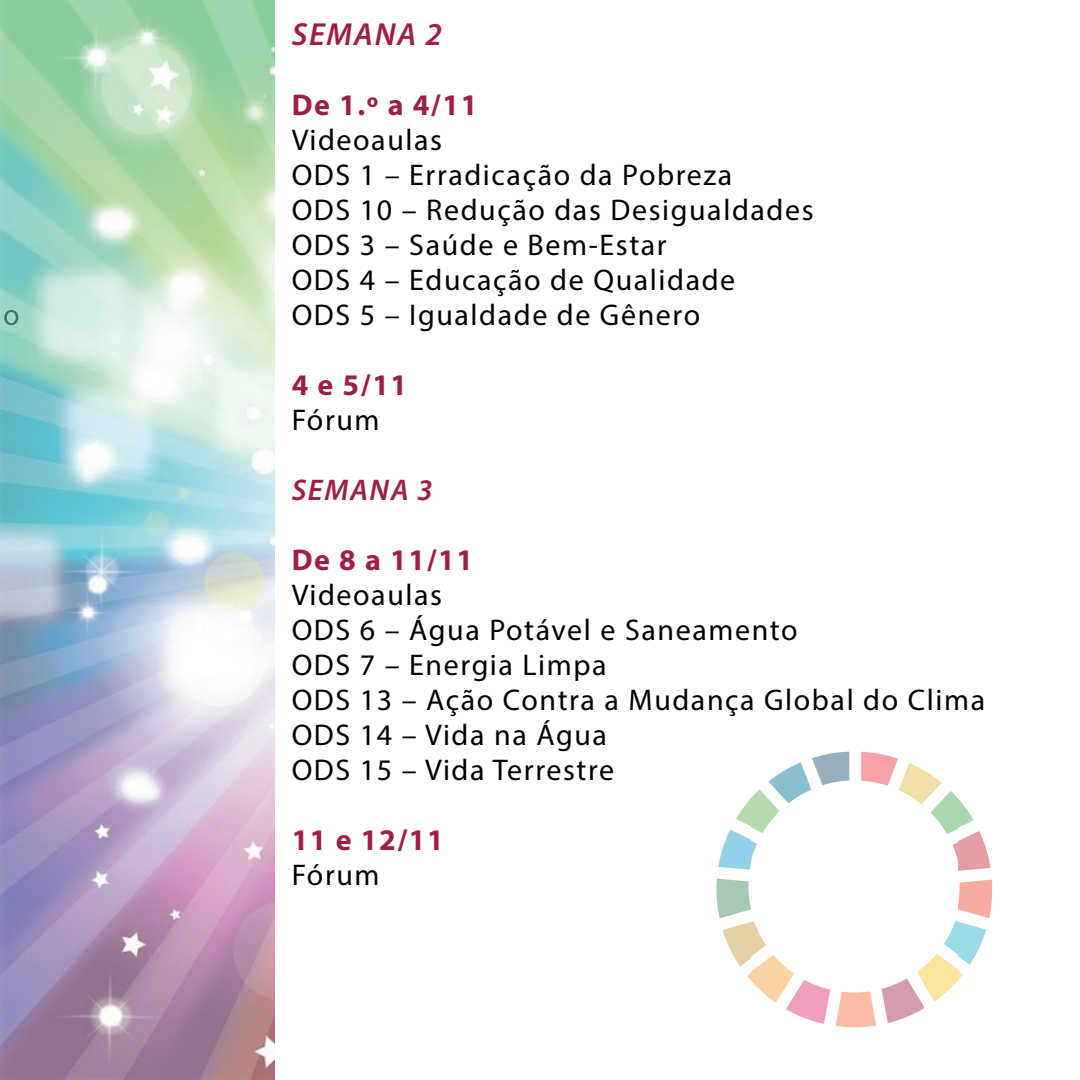
<style>
.page{position:relative;width:1080px;height:1080px;background:#fff}
.page>*{position:absolute;margin:0;border:0;box-sizing:border-box;transform-origin:0 0}
.t1{font:italic 600 32px "Myriad Pro";letter-spacing:.055em;color:#9f1d49}
.t2{font:30px/35px "Myriad Pro";letter-spacing:.055em;color:#000001}
.t3{font:700 30px "Myriad Pro";letter-spacing:.055em;color:#9f1d49}
.t4{font:italic 600 30px "Myriad Pro";letter-spacing:.055em;color:#9f1d49}
</style>
<div class="page">
<img style="left:751px;top:752px;width:172px;height:275px">
<img style="left:923px;top:770px;width:35px;height:239px">
<img style="left:716px;top:798px;width:35px;height:183px">
<img style="left:958px;top:798px;width:34px;height:182px">
<img style="left:0;top:0;width:275px;height:1080px">
<img style="left:0;top:304px;width:21px;height:27px">
<p class="t1" style="left:292px;top:14px;width:152px">SEMANA 2</p>
<p class="t3" style="left:292px;top:85px;width:187px">De 1.º a 4/11</p>
<p class="t2" style="left:292px;top:122px;width:523px">Videoaulas<br>ODS 1 – Erradicação da Pobreza<br>ODS 10 – Redução das Desigualdades<br>ODS 3 – Saúde e Bem-Estar<br>ODS 4 – Educação de Qualidade<br>ODS 5 – Igualdade de Gênero</p>
<p class="t3" style="left:292px;top:365px;width:117px">4 e 5/11</p>
<p class="t2" style="left:292px;top:402px;width:89px">Fórum</p>
<p class="t4" style="left:292px;top:471px;width:143px">SEMANA 3</p>
<p class="t3" style="left:292px;top:540px;width:183px">De 8 a 11/11</p>
<p class="t2" style="left:292px;top:577px;width:695px">Videoaulas<br>ODS 6 – Água Potável e Saneamento<br>ODS 7 – Energia Limpa<br>ODS 13 – Ação Contra a Mudança Global do Clima<br>ODS 14 – Vida na Água<br>ODS 15 – Vida Terrestre</p>
<p class="t3" style="left:292px;top:820px;width:154px">11 e 12/11</p>
<p class="t2" style="left:292px;top:857px;width:89px">Fórum</p>
</div>
